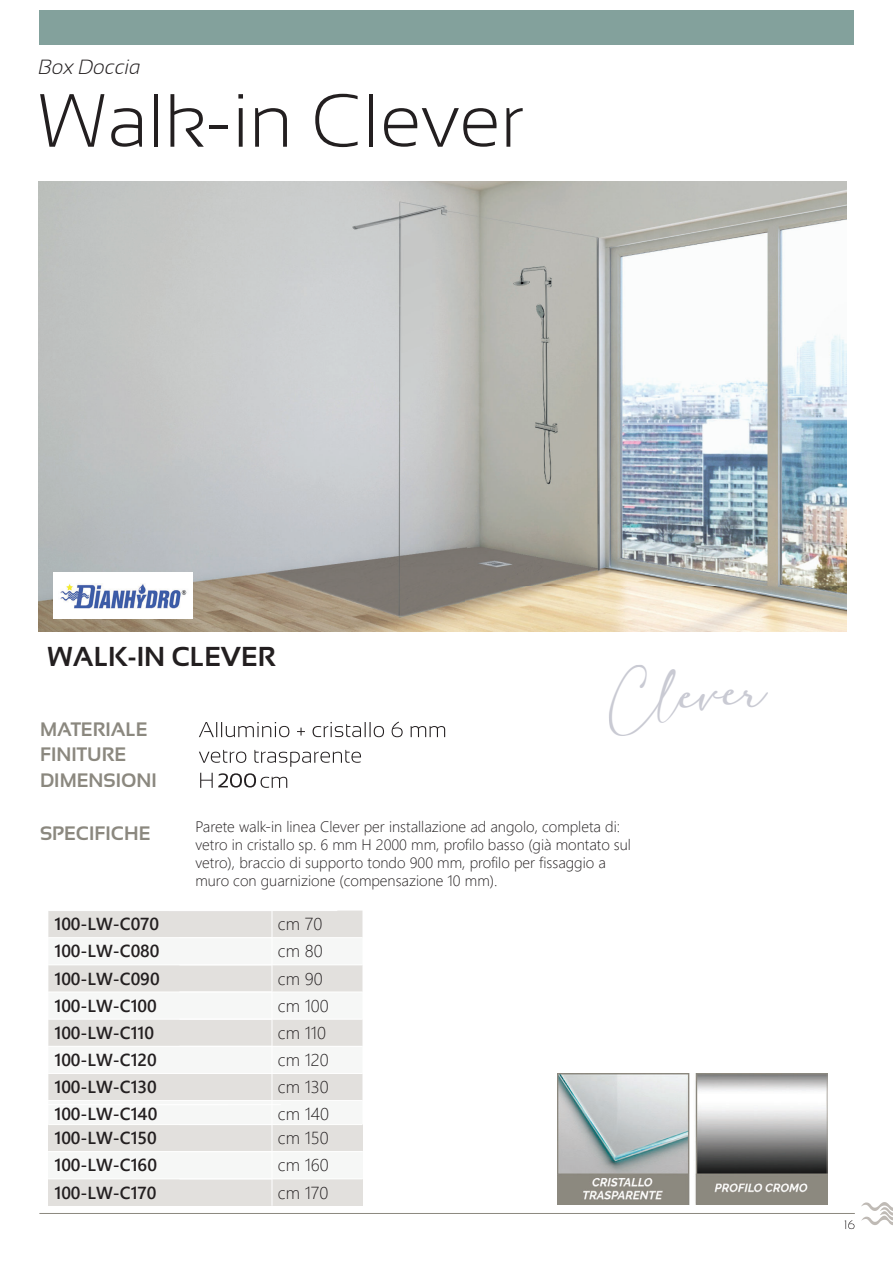
<style>
.page{position:relative;width:893px;height:1263px;background:#fff}
.page>*{position:absolute;margin:0;border:0;box-sizing:border-box;transform-origin:0 0}
.t1{font:300 75.3px "Sansation";color:#231f20}
.t2{font:38.1px "adelia";color:#c9cad3}
.t3{font:700 27.45px "Sansation";color:#231f20}
.t4{font:italic 300 20.55px "Sansation";color:#231f20}
.t5{font:700 19.5px/25.8px "Sansation";color:#8b887f}
.t6{font:17.4px "Webly Sleek UI Semibold";color:#231f20}
.t7{font:17.4px "Webly Sleek UI Light";color:#231f20}
.t8{font:15.15px/18.1px "Webly Sleek UI Light";color:#231f20}
</style>
<div class="page">
<div style="left:39px;top:11px;width:814px;height:34px;background:#83a19c"></div>
<svg style="left:199px;top:722px;width:246px;height:15px"></svg>
<svg style="left:199px;top:750px;width:162px;height:17px"></svg>
<svg style="left:200px;top:773px;width:87px;height:15px"></svg>
<div style="left:48px;top:911px;width:314px;height:26px;background:#e2e0dd"></div>
<svg style="left:48px;top:966px;width:314px;height:134px;fill:#e2e0dd"></svg>
<hr style="left:48px;top:992px;width:224px;height:1px;background:#fff">
<hr style="left:179px;top:992px;width:184px;height:1px;background:#fff">
<hr style="left:48px;top:1019px;width:224px;height:1px;background:#fff">
<hr style="left:179px;top:1019px;width:184px;height:1px;background:#fff">
<hr style="left:48px;top:1046px;width:224px;height:1px;background:#fff">
<hr style="left:179px;top:1046px;width:184px;height:1px;background:#fff">
<hr style="left:48px;top:1073px;width:224px;height:1px;background:#fff">
<hr style="left:179px;top:1073px;width:184px;height:1px;background:#fff">
<div style="left:179px;top:1179px;width:183px;height:27px;background:#e2e0dd"></div>
<div style="left:48px;top:1179px;width:157px;height:27px;background:#e2e0dd"></div>
<div style="left:179px;top:1125px;width:183px;height:27px;background:#e2e0dd"></div>
<div style="left:48px;top:1125px;width:157px;height:27px;background:#e2e0dd"></div>
<div style="left:179px;top:1152px;width:183px;height:27px;background:#f6f7f6"></div>
<div style="left:48px;top:1152px;width:157px;height:27px;background:#f6f7f6"></div>
<hr style="left:48px;top:1151px;width:224px;height:1px;background:#fff">
<hr style="left:179px;top:1151px;width:184px;height:1px;background:#fff">
<hr style="left:48px;top:1179px;width:224px;height:1px;background:#fff">
<hr style="left:179px;top:1179px;width:184px;height:1px;background:#fff">
<svg style="left:272px;top:911px;width:1px;height:295px"></svg>
<hr style="left:145px;top:1104px;width:136px;height:1px;background:#fff">
<img style="left:39px;top:182px;width:807px;height:449px">
<div style="left:53px;top:573px;width:140px;height:46px;background:#fff"></div>
<img style="left:60px;top:584px;width:127px;height:24px">
<img style="left:557px;top:1073px;width:270px;height:132px">
<hr style="left:39px;top:1213px;width:816px;height:1px;background:#8b887f">
<svg style="left:861px;top:1202px;width:32px;height:23px"></svg>
<svg style="left:844px;top:1220px;width:10px;height:9px"></svg>
<h3 class="t4" style="left:39px;top:55px;width:103px">Box Doccia</h3>
<h1 class="t1" style="left:39px;top:79px;width:487px">Walk-in Clever</h1>
<h3 class="t3" style="left:47px;top:641px;width:229px">WALK-IN CLEVER</h3>
<p class="t5" style="left:40px;top:716px;width:118px">MATERIALE<br>FINITURE<br>DIMENSIONI</p>
<h2 class="t2" style="left:606px;top:687px;width:160px;rotate:-4deg">Clever</h2>
<p class="t5" style="left:40px;top:820px;width:112px">SPECIFICHE</p>
<p class="t8" style="left:195px;top:816px;width:437px">Parete walk-in linea Clever per installazione ad angolo, completa di: vetro in cristallo sp. 6 mm H 2000 mm, profilo basso (già montato sul vetro), braccio di supporto tondo 900 mm, profilo per fissaggio a muro con guarnizione (compensazione 10 mm).</p>
<p class="t6" style="left:54px;top:911px;width:106px">100-LW-C070</p>
<p class="t7" style="left:278px;top:911px;width:46px">cm 70</p>
<p class="t6" style="left:54px;top:939px;width:107px">100-LW-C080</p>
<p class="t7" style="left:278px;top:939px;width:46px">cm 80</p>
<p class="t6" style="left:54px;top:966px;width:107px">100-LW-C090</p>
<p class="t7" style="left:278px;top:966px;width:46px">cm 90</p>
<p class="t6" style="left:54px;top:993px;width:104px">100-LW-C100</p>
<p class="t7" style="left:278px;top:993px;width:52px">cm 100</p>
<p class="t6" style="left:54px;top:1020px;width:101px">100-LW-C110</p>
<p class="t7" style="left:278px;top:1020px;width:50px">cm 110</p>
<p class="t6" style="left:54px;top:1047px;width:104px">100-LW-C120</p>
<p class="t7" style="left:278px;top:1047px;width:52px">cm 120</p>
<p class="t6" style="left:54px;top:1074px;width:104px">100-LW-C130</p>
<p class="t7" style="left:278px;top:1074px;width:52px">cm 130</p>
<p class="t6" style="left:54px;top:1101px;width:104px">100-LW-C140</p>
<p class="t7" style="left:278px;top:1101px;width:53px">cm 140</p>
<p class="t6" style="left:54px;top:1125px;width:104px">100-LW-C150</p>
<p class="t7" style="left:278px;top:1125px;width:52px">cm 150</p>
<p class="t6" style="left:54px;top:1153px;width:104px">100-LW-C160</p>
<p class="t7" style="left:278px;top:1153px;width:52px">cm 160</p>
<p class="t6" style="left:54px;top:1180px;width:104px">100-LW-C170</p>
<p class="t7" style="left:278px;top:1180px;width:52px">cm 170</p>
</div>
